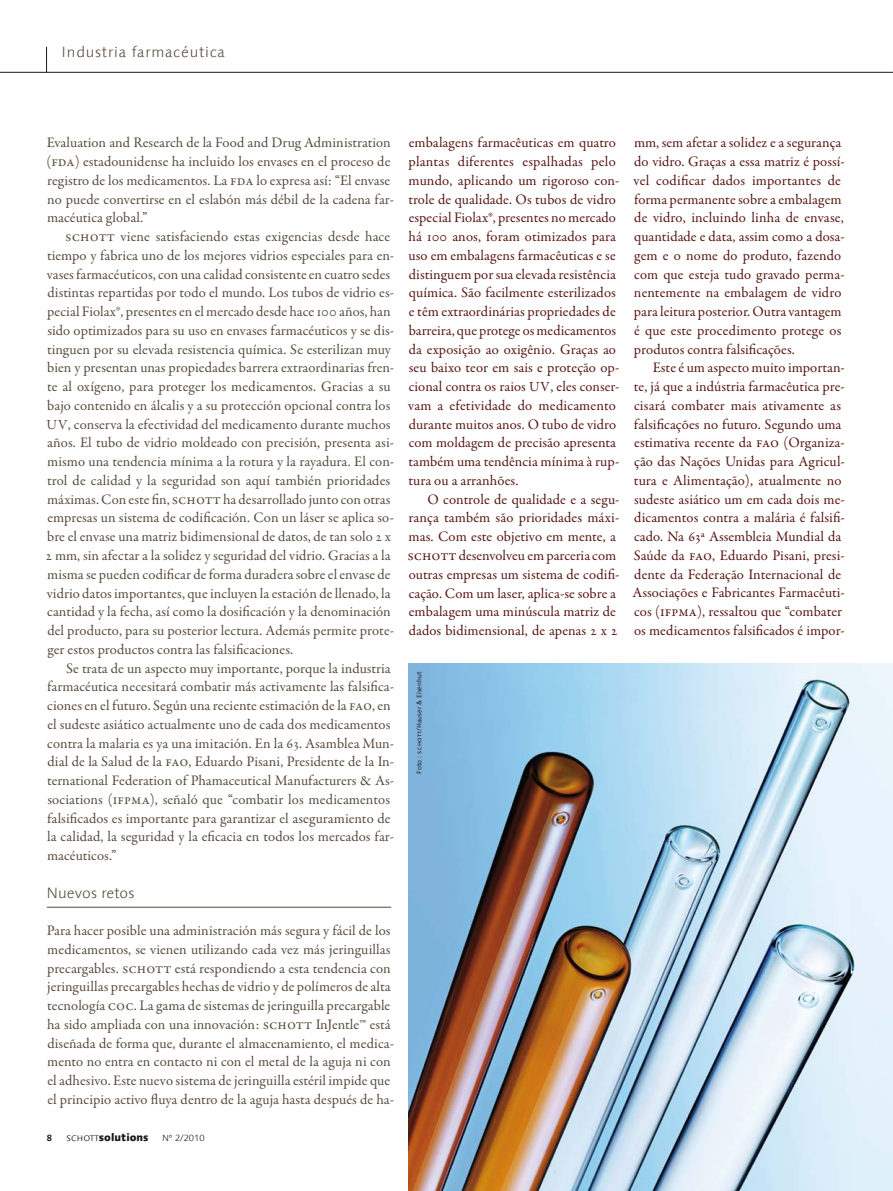
<style>
.page{position:relative;width:893px;height:1191px;background:#fff}
.page>*{position:absolute;margin:0;border:0;box-sizing:border-box;transform-origin:0 0}
.t1{font:300 15px "Linotype Syntax Com";letter-spacing:.05em;color:#584b3d}
.t2{font:300 15px "Linotype Syntax Com";color:#584b3d}
.t3{font:14.7px/18.8px "Garamond Premr Pro";letter-spacing:.005em;color:#584b3d}
.t4{font:14.7px/18.8px "Garamond Premr Pro";letter-spacing:.005em;color:#571713}
.t5{font:800 10.5px "Linotype Syntax Com";color:#1a171c}
.t6{font:300 9px "Linotype Syntax Com";color:#1a171c}
.t7{font:700 9px "Linotype Syntax Com";color:#1a171c}
.t8{font:6.75px "Linotype Syntax Com";letter-spacing:.01em;color:#1a171c}
.s1{font-family:"Garamond Premr Pro Capt"}
.s2{font-size:13.8px}
.s3{font-weight:300}
</style>
<div class="page">
<img style="left:408px;top:663px;width:485px;height:528px">
<hr style="left:0;top:72px;width:893px;height:1px;background:#1a171c">
<svg style="left:46px;top:47px;width:1px;height:25px"></svg>
<hr style="left:47px;top:907px;width:344px;height:1px;background:#584b3d">
<p class="t1" style="left:62px;top:43px;width:165px">Industria farmacéutica</p>
<p class="t3" style="left:46px;top:134px;width:349px">Evaluation and Research de la Food and Drug Administration (FDA) estadounidense ha incluido los envases en el proceso de registro de los medicamentos. La FDA lo expresa así: “El envase no puede convertirse en el eslabón más débil de la cadena far&shy;macéutica global.”</p>
<p class="t3" style="left:46px;top:227px;width:350px;text-indent:19px">SCHOTT viene satisfaciendo estas exigencias desde hace tiempo y fabrica uno de los mejores vidrios especiales para en&shy;vases farmacéuticos, con una calidad consistente en cuatro sedes distintas repartidas por todo el mundo. Los tubos de vidrio es&shy;pecial Fiolax<span class="s1">®</span>, presentes en el mercado desde hace 100 años, han sido optimizados para su uso en envases farmacéuticos y se dis&shy;tinguen por su elevada resistencia química. Se esterilizan muy bien y presentan unas propiedades barrera extraordinarias fren&shy;te al oxígeno, para proteger los medicamentos. Gracias a su bajo contenido en álcalis y a su protección opcional contra los <span class="s2">UV</span>, conserva la efectividad del medicamento durante muchos años. El tubo de vidrio moldeado con precisión, presenta asi&shy;mismo una tendencia mínima a la rotura y la rayadura. El con&shy;trol de calidad y la seguridad son aquí también prioridades máximas. Con este fin, SCHOTT ha desarrollado junto con otras empresas un sistema de codificación. Con un láser se aplica so&shy;bre el envase una matriz bidimensional de datos, de tan solo 2 x 2 mm, sin afectar a la solidez y seguridad del vidrio. Gracias a la misma se pueden codificar de forma duradera sobre el envase de vidrio datos importantes, que incluyen la estación de llenado, la cantidad y la fecha, así como la dosificación y la denominación del producto, para su posterior lectura. Además permite prote&shy;ger estos productos contra las falsificaciones.</p>
<p class="t3" style="left:47px;top:659px;width:349px;text-indent:19px">Se trata de un aspecto muy importante, porque la industria farmacéutica necesitará combatir más activamente las falsifica&shy;ciones en el futuro. Según una reciente estimación de la fao, en el sudeste asiático actualmente uno de cada dos medicamentos contra la malaria es ya una imitación. En la 63. Asamblea Mun&shy;dial de la Salud de la fao, Eduardo Pisani, Presidente de la In&shy;ternational Federation of Phamaceutical Manufacturers &amp; As&shy;sociations (IFPMA), señaló que “combatir los medicamentos falsificados es importante para garantizar el aseguramiento de la calidad, la seguridad y la eficacia en todos los mercados far&shy;macéuticos.”</p>
<p class="t2" style="left:47px;top:883px;width:89px">Nuevos retos</p>
<p class="t3" style="left:47px;top:921px;width:349px">Para hacer posible una administración más segura y fácil de los medicamentos, se vienen utilizando cada vez más jeringuillas precargables. SCHOTT está respondiendo a esta tendencia con jeringuillas precargables hechas de vidrio y de polímeros de alta tecnología COC. La gama de sistemas de jeringuilla precargable ha sido ampliada con una innovación: SCHOTT InJentle<span class="s1">™</span> está diseñada de forma que, durante el almacenamiento, el medica&shy;mento no entra en contacto ni con el metal de la aguja ni con el adhesivo. Este nuevo sistema de jeringuilla estéril impide que el principio activo fluya dentro de la aguja hasta después de ha-</p>
<p class="t7" style="left:47px;top:1132px;width:7px">8</p>
<p class="t5" style="left:67px;top:1131px;width:83px"><span class="s3">schott</span>solutions</p>
<p class="t6" style="left:162px;top:1133px;width:44px">Nº 2/2010</p>
<p class="t4" style="left:408px;top:134px;width:213px">embalagens farmacêuticas em quatro plantas diferentes espalhadas pelo mundo, aplicando um rigoroso con&shy;trole de qualidade. Os tubos de vidro especial Fiolax<span class="s1">®</span>, presentes no mercado há 100 anos, foram otimizados para uso em embalagens farmacêuticas e se distinguem por sua elevada resistência química. São facilmente esterilizados e têm extraordinárias propriedades de barreira, que protege os medicamentos da exposição ao oxigênio. Graças ao seu baixo teor em sais e proteção op&shy;cional contra os raios <span class="s2">UV</span>, eles conser&shy;vam a efetividade do medicamento durante muitos anos. O tubo de vidro com moldagem de precisão apresenta também uma tendência mínima à rup&shy;tura ou a arranhões.</p>
<p class="t4" style="left:408px;top:490px;width:213px;text-indent:20px">O controle de qualidade e a segu&shy;rança também são prioridades máxi&shy;mas. Com este objetivo em mente, a SCHOTT desenvolveu em parceria com outras empresas um sistema de codifi&shy;cação. Com um laser, aplica-se sobre a embalagem uma minúscula matriz de dados bidimensional, de apenas 2 x 2</p>
<p class="t8" style="left:415px;top:774px;width:104px;rotate:-90deg">Foto : schott/Hauser &amp; Eisenhut</p>
<p class="t4" style="left:634px;top:134px;width:213px">mm, sem afetar a solidez e a segurança do vidro. Graças a essa matriz é possí&shy;vel codificar dados importantes de forma permanente sobre a embalagem de vidro, incluindo linha de envase, quantidade e data, assim como a dosa&shy;gem e o nome do produto, fazendo com que esteja tudo gravado perma&shy;nentemente na embalagem de vidro para leitura posterior. Outra vantagem é que este procedimento protege os produtos contra falsificações.</p>
<p class="t4" style="left:632px;top:359px;width:214px;text-indent:20px">Este é um aspecto muito importan&shy;te, já que a indústria farmacêutica pre&shy;cisará combater mais ativamente as falsificações no futuro. Segundo uma estimativa recente da FAO (Organiza&shy;ção das Nações Unidas para Agricul&shy;tura e Alimentação), atualmente no sudeste asiático um em cada dois me&shy;dicamentos contra a malária é falsifi&shy;cado. Na 63ª Assembleia Mundial da Saúde da FAO, Eduardo Pisani, presi&shy;dente da Federação Internacional de Associações e Fabricantes Farmacêuti&shy;cos (IFPMA), ressaltou que “combater os medicamentos falsificados é impor-</p>
</div>
